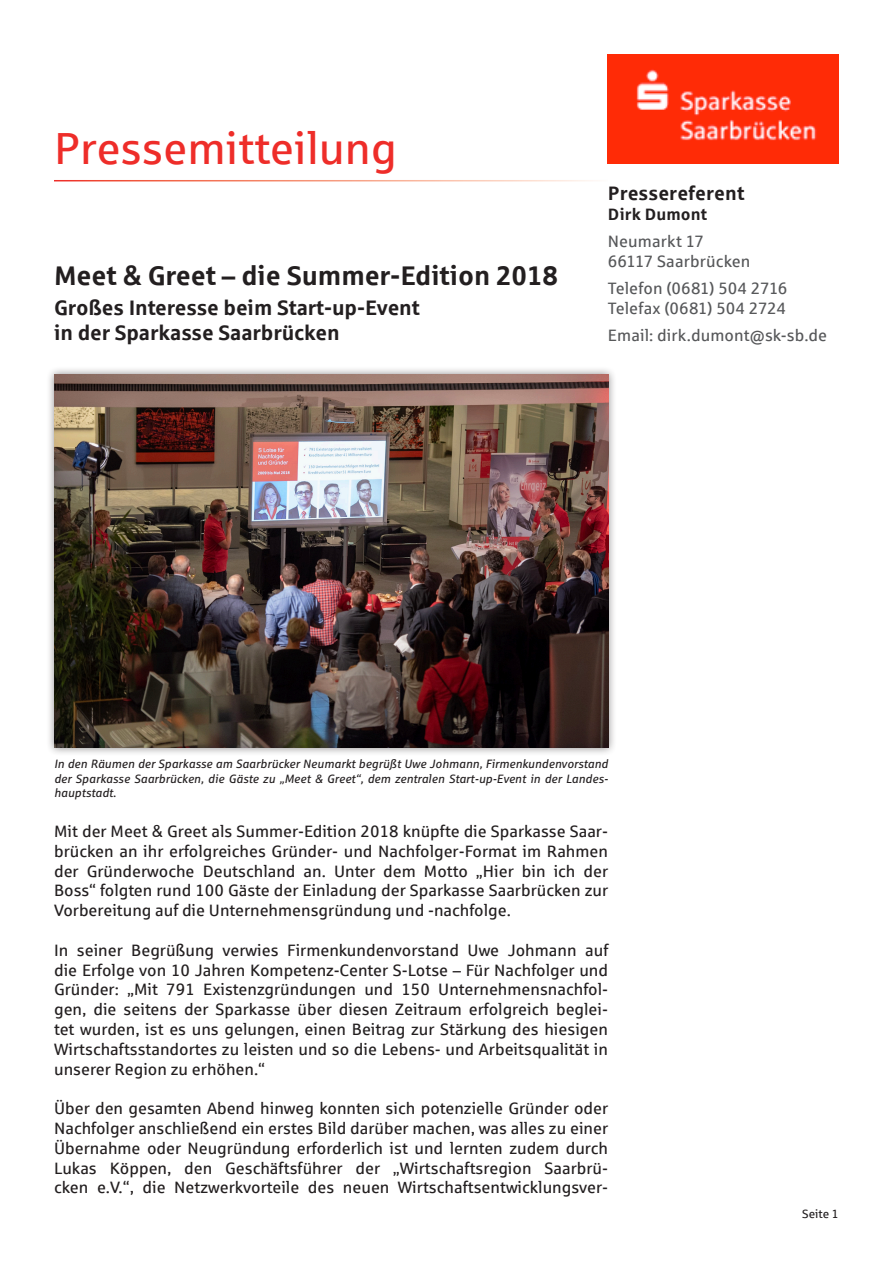
<style>
.page{position:relative;width:893px;height:1263px;background:#fff}
.page>*{position:absolute;margin:0;border:0;box-sizing:border-box;transform-origin:0 0}
.t1{font:45px "Sparkasse Rg";color:#ee2d29}
.t2{font:700 27px "Sparkasse Rg";letter-spacing:-.005em;color:#231f20}
.t3{font:700 21px/25.2px "Sparkasse Rg";letter-spacing:-.005em;color:#231f20}
.t4{font:700 19.5px "Sparkasse Rg";letter-spacing:.005em;color:#231f20}
.t5{font:16.5px/19.8px "Sparkasse Rg";color:#231f20;text-align:justify}
.t6{font:16.5px/19.8px "Sparkasse Rg";letter-spacing:.005em;color:#57585a}
.t7{font:700 16.5px "Sparkasse Rg";letter-spacing:.005em;color:#231f20}
.t8{font:italic 12px/14.4px "Sparkasse Rg";color:#231f20;text-align:justify}
.t9{font:12px "Sparkasse Rg";color:#231f20}
</style>
<div class="page">
<img style="left:608px;top:54px;width:231px;height:110px">
<div style="left:46px;top:366px;width:571px;height:390px;background:#231f20;opacity:.5"></div>
<img style="left:54px;top:374px;width:554px;height:374px">
<h1 class="t1" style="left:54px;top:120px;width:345px">Pressemitteilung</h1>
<h2 class="t2" style="left:54px;top:258px;width:505px">Meet &amp; Greet – die Summer-Edition 2018</h2>
<p class="t3" style="left:54px;top:294px;width:367px">Großes Interesse beim Start-up-Event in der Sparkasse Saarbrücken</p>
<p class="t4" style="left:608px;top:181px;width:138px">Pressereferent</p>
<p class="t7" style="left:608px;top:204px;width:101px">Dirk Dumont</p>
<p class="t6" style="left:608px;top:231px;width:144px">Neumarkt 17<br>66117 Saarbrücken</p>
<p class="t6" style="left:608px;top:278px;width:181px">Telefon (0681) 504 2716<br>Telefax (0681) 504 2724</p>
<p class="t6" style="left:608px;top:325px;width:221px">Email: dirk.dumont@sk-sb.de</p>
<p class="t8" style="left:54px;top:757px;width:555px">In den Räumen der Sparkasse am Saarbrücker Neumarkt begrüßt Uwe Johmann, Firmenkundenvorstand der Sparkasse Saarbrücken, die Gäste zu „Meet &amp; Greet“, dem zentralen Start-up-Event in der Landes&shy;hauptstadt.</p>
<p class="t5" style="left:54px;top:821px;width:556px">Mit der Meet &amp; Greet als Summer-Edition 2018 knüpfte die Sparkasse Saar&shy;brücken an ihr erfolgreiches Gründer- und Nachfolger-Format im Rahmen der Gründerwoche Deutschland an. Unter dem Motto „Hier bin ich der Boss“ folgten rund 100 Gäste der Einladung der Sparkasse Saarbrücken zur Vorbereitung auf die Unternehmensgründung und -nachfolge.</p>
<p class="t5" style="left:54px;top:940px;width:556px">In seiner Begrüßung verwies Firmenkundenvorstand Uwe Johmann auf die Erfolge von 10 Jahren Kompetenz-Center S-Lotse – Für Nachfolger und Gründer: „Mit 791 Existenzgründungen und 150 Unternehmensnachfol&shy;gen, die seitens der Sparkasse über diesen Zeitraum erfolgreich beglei&shy;tet wurden, ist es uns gelungen, einen Beitrag zur Stärkung des hiesigen Wirtschaftsstandortes zu leisten und so die Lebens- und Arbeitsqualität in unserer Region zu erhöhen.“</p>
<p class="t5" style="left:54px;top:1098px;width:556px">Über den gesamten Abend hinweg konnten sich potenzielle Gründer oder Nachfolger anschließend ein erstes Bild darüber machen, was alles zu einer Übernahme oder Neugründung erforderlich ist und lernten zudem durch Lukas Köppen, den Geschäftsführer der „Wirtschaftsregion Saarbrü&shy;cken e.V.“, die Netzwerkvorteile des neuen Wirtschaftsentwicklungsver-</p>
<p class="t9" style="left:802px;top:1206px;width:38px">Seite 1</p>
</div>
